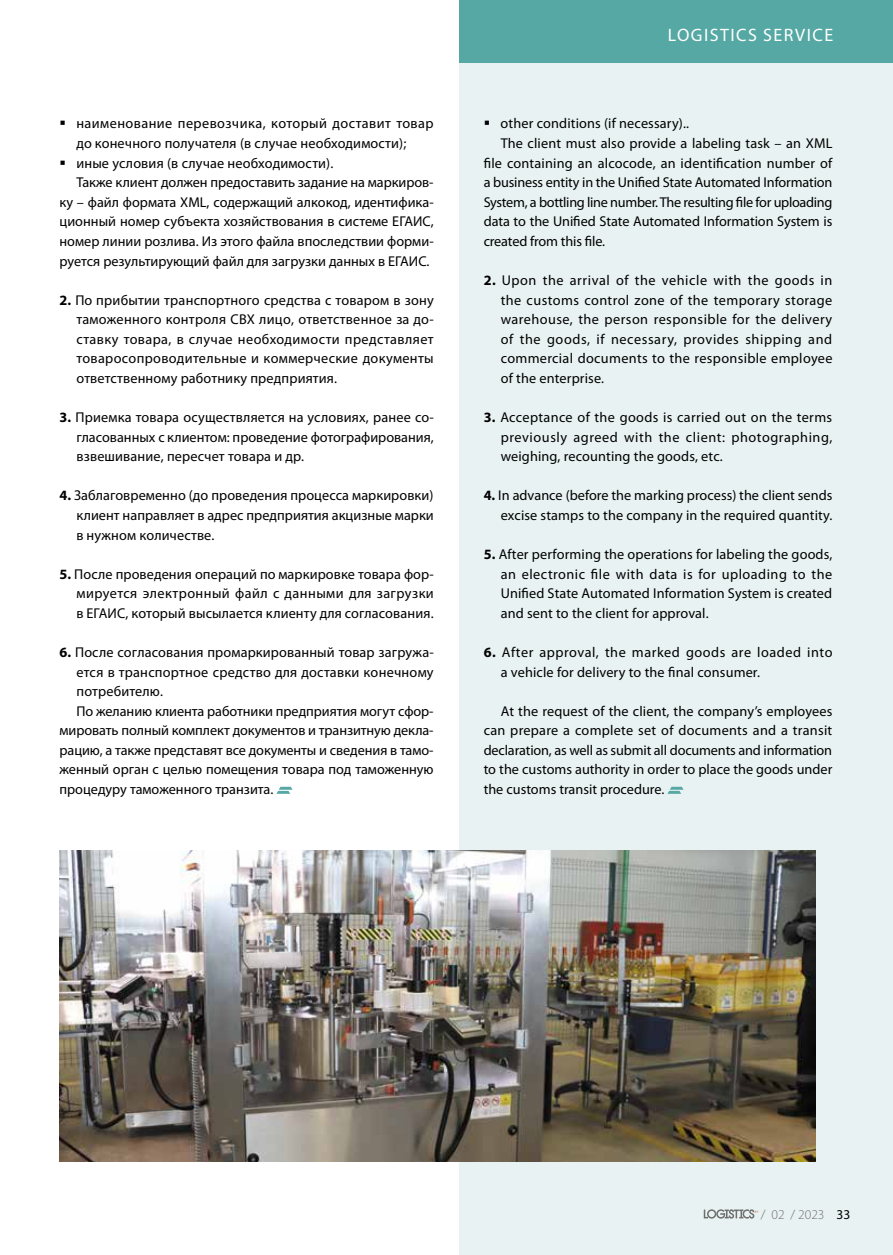
<style>
.page{position:relative;width:893px;height:1255px;background:#fff}
.page>*{position:absolute;margin:0;border:0;box-sizing:border-box;transform-origin:0 0}
.t1{font:18px "Myriad Pro";letter-spacing:.08em;color:#fff}
.t2{font:14.25px/19.5px "Myriad Pro";color:#000;text-align:justify}
.t3{font:14.25px/19.5px "Myriad Pro";letter-spacing:.03em;color:#000}
.t4{font:14.25px "Myriad Pro";letter-spacing:-.02em;color:#000}
.t5{font:300 13.5px "Myriad Pro";color:#6f6f6f}
.s1{font-weight:700}
.s2{font-weight:400;color:#000}
</style>
<div class="page">
<div style="left:459px;top:0;width:434px;height:64px;background:#55a8a3"></div>
<div style="left:459px;top:64px;width:434px;height:1190px;background:#e9f2f2"></div>
<svg style="left:277px;top:786px;width:16px;height:7px"></svg>
<svg style="left:668px;top:786px;width:15px;height:7px"></svg>
<img style="left:60px;top:850px;width:756px;height:311px">
<svg style="left:703px;top:1209px;width:55px;height:9px"></svg>
<p class="t3" style="left:76px;top:114px;width:359px">наименование перевозчика, который доставит товар</p>
<p class="t2" style="left:77px;top:133px;width:331px">до конечного получателя (в случае необходимости);</p>
<p class="t2" style="left:76px;top:153px;width:259px">иные условия (в случае необходимости).</p>
<p class="t2" style="left:77px;top:172px;width:359px">Также клиент должен предоставить задание на маркиров-</p>
<p class="t2" style="left:60px;top:192px;width:376px">ку – файл формата ХМL, содержащий алкокод, идентифика-</p>
<p class="t2" style="left:60px;top:211px;width:376px">ционный номер субъекта хозяйствования в системе ЕГАИС,</p>
<p class="t2" style="left:60px;top:231px;width:376px">номер линии розлива. Из этого файла впоследствии форми-</p>
<p class="t2" style="left:60px;top:251px;width:372px">руется результирующий файл для загрузки данных в ЕГАИС.</p>
<p class="t2" style="left:77px;top:290px;width:359px;text-indent:-17px"><span class="s1">2.</span> По прибытии транспортного средства с товаром в зону таможенного контроля СВХ лицо, ответственное за до&shy;ставку товара, в случае необходимости представляет товаросопроводительные и коммерческие документы ответственному работнику предприятия.</p>
<p class="t2" style="left:77px;top:407px;width:359px;text-indent:-17px"><span class="s1">3.</span> Приемка товара осуществляется на условиях, ранее со&shy;гласованных с клиентом: проведение фотографирования, взвешивание, пересчет товара и др.</p>
<p class="t2" style="left:77px;top:485px;width:359px;text-indent:-17px"><span class="s1">4.</span> Заблаговременно (до проведения процесса маркировки) клиент направляет в адрес предприятия акцизные марки в нужном количестве.</p>
<p class="t2" style="left:77px;top:564px;width:359px;text-indent:-17px"><span class="s1">5.</span> После проведения операций по маркировке товара фор&shy;мируется электронный файл с данными для загрузки в ЕГАИС, который высылается клиенту для согласования.</p>
<p class="t2" style="left:59px;top:642px;width:376px"><span class="s1">6.</span> После согласования промаркированный товар загружа-</p>
<p class="t2" style="left:77px;top:661px;width:359px">ется в транспортное средство для доставки конечному</p>
<p class="t2" style="left:77px;top:681px;width:88px">потребителю.</p>
<p class="t2" style="left:77px;top:701px;width:359px">По желанию клиента работники предприятия могут сфор-</p>
<p class="t2" style="left:59px;top:720px;width:376px">мировать полный комплект документов и транзитную декла-</p>
<p class="t2" style="left:59px;top:740px;width:376px">рацию, а также представят все документы и сведения в тамо-</p>
<p class="t2" style="left:59px;top:759px;width:376px">женный орган с целью помещения товара под таможенную</p>
<p class="t2" style="left:59px;top:779px;width:215px">процедуру таможенного транзита.</p>
<p class="t1" style="left:668px;top:24px;width:167px">LOGISTICS SERVICE</p>
<p class="t2" style="left:501px;top:114px;width:190px">other conditions (if necessary)..</p>
<p class="t2" style="left:501px;top:133px;width:333px">The client must also provide a labeling task – an XML</p>
<p class="t2" style="left:484px;top:153px;width:350px">file containing an alcocode, an identification number of</p>
<p class="t2" style="left:484px;top:172px;width:350px">a business entity in the Unified State Automated Information</p>
<p class="t4" style="left:484px;top:193px;width:350px">System, a bottling line number. The resulting file for uploading</p>
<p class="t2" style="left:484px;top:211px;width:350px">data to the Unified State Automated Information System is</p>
<p class="t2" style="left:484px;top:231px;width:123px">created from this file.</p>
<p class="t2" style="left:501px;top:270px;width:333px;text-indent:-17px"><span class="s1">2.</span> Upon the arrival of the vehicle with the goods in the customs control zone of the temporary storage warehouse, the person responsible for the delivery of the goods, if necessary, provides shipping and commercial documents to the responsible employee of the enterprise.</p>
<p class="t2" style="left:501px;top:407px;width:333px;text-indent:-17px"><span class="s1">3.</span> Acceptance of the goods is carried out on the terms previously agreed with the client: photographing, weighing, recounting the goods, etc.</p>
<p class="t2" style="left:484px;top:485px;width:350px;text-align:right"><span class="s1">4.</span> In advance (before the marking process) the client sends excise stamps to the company in the required quantity.</p>
<p class="t2" style="left:501px;top:544px;width:333px;text-indent:-17px"><span class="s1">5.</span> After performing the operations for labeling the goods, an electronic file with data is for uploading to the Unified State Automated Information System is created and sent to the client for approval.</p>
<p class="t3" style="left:501px;top:642px;width:333px;text-indent:-17px"><span class="s1">6.</span> After approval, the marked goods are loaded into a vehicle for delivery to the final consumer.</p>
<p class="t2" style="left:484px;top:701px;width:350px;text-indent:17px">At the request of the client, the company’s employees can prepare a complete set of documents and a transit declaration, as well as submit all documents and information to the customs authority in order to place the goods under the customs transit procedure.</p>
<p class="t5" style="left:761px;top:1205px;width:65px">/ 02 / 2023</p>
<p class="t5" style="left:761px;top:1205px;width:91px">/ 02 / 2023 <span class="s2">33</span></p>
</div>
